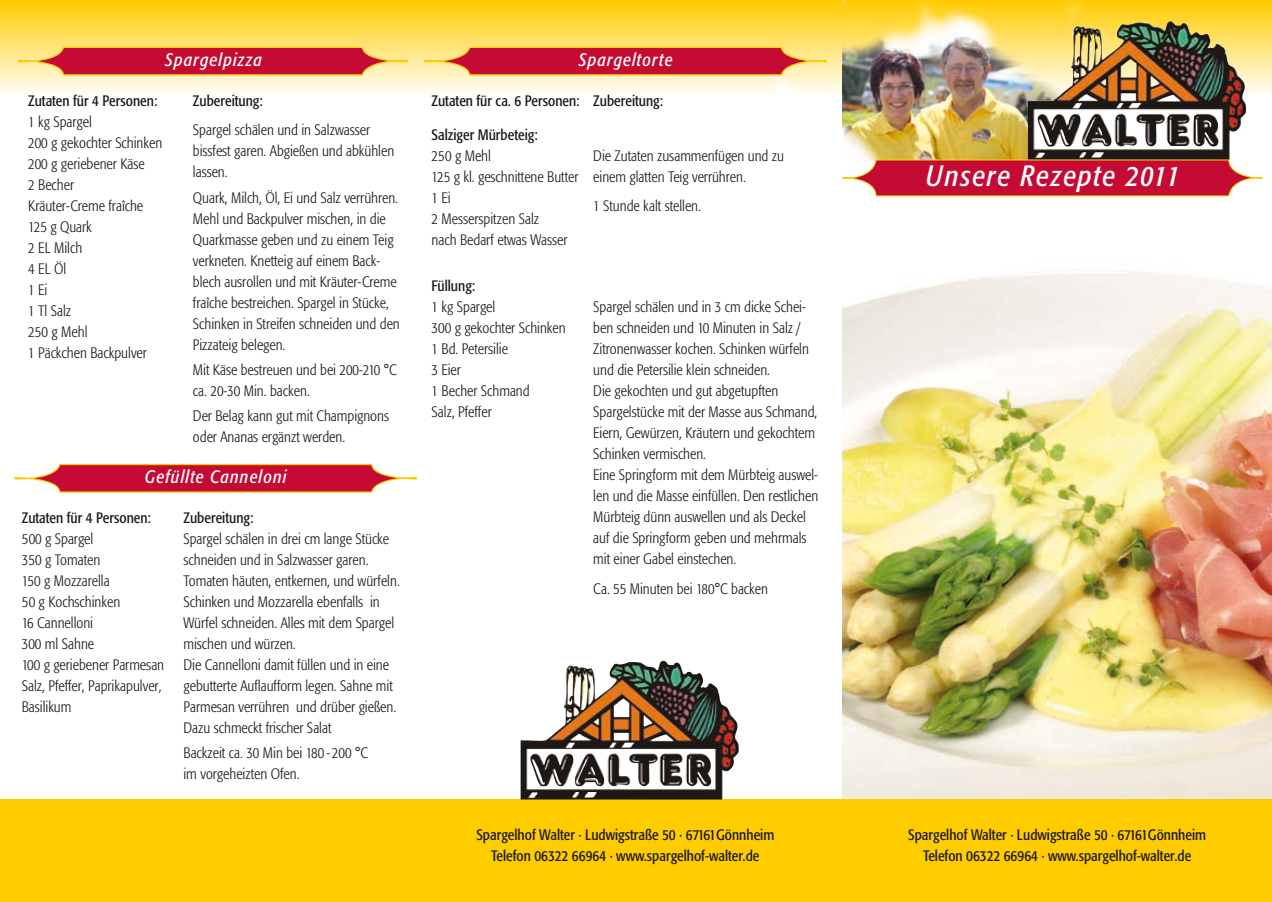
<style>
.page{position:relative;width:1272px;height:902px;background:#fff}
.page>*{position:absolute;margin:0;border:0;box-sizing:border-box;transform-origin:0 0}
.t1{font:italic condensed 29.1px "Formata";letter-spacing:.06em;color:#fff}
.t2{font:italic condensed 18px "Formata";letter-spacing:.06em;color:#fff}
.t3{font:300 condensed 15px/21px "Formata";color:#1a171c}
.t4{font:condensed 15px/21px "Formata";color:#1a171c;text-align:center}
</style>
<div class="page">
<div style="left:0;top:0;width:1271px;height:96px;background:linear-gradient(to bottom,#fc0,#fffdf7)"></div>
<img style="left:842px;top:0;width:253px;height:46px">
<img style="left:1027px;top:21px;width:218px;height:25px">
<img style="left:842px;top:271px;width:429px;height:528px">
<div style="left:842px;top:799px;width:429px;height:102px;background:#fc0"></div>
<svg style="left:18px;top:46px;width:390px;height:30px;background:#d64a45"></svg>
<img style="left:424px;top:46px;width:838px;height:151px">
<div style="left:0;top:799px;width:849px;height:102px;background:#fc0"></div>
<img style="left:520px;top:660px;width:218px;height:139px">
<svg style="left:14px;top:464px;width:403px;height:29px"></svg>
<p class="t2" style="left:165px;top:49px;width:99px">Spargelpizza</p>
<p class="t4" style="left:28px;top:90px;width:131px">Zutaten für 4 Personen:</p>
<p class="t3" style="left:28px;top:111px;width:136px">1 kg Spargel<br>200 g gekochter Schinken<br>200 g geriebener Käse<br>2 Becher<br>Kräuter-Creme fraîche<br>125 g Quark<br>2 EL Milch<br>4 EL Öl<br>1 Ei<br>1 Tl Salz<br>250 g Mehl<br>1 Päckchen Backpulver</p>
<p class="t4" style="left:193px;top:90px;width:71px">Zubereitung:</p>
<p class="t3" style="left:193px;top:120px;width:203px">Spargel schälen und in Salzwasser bissfest garen. Abgießen und abkühlen lassen.</p>
<p class="t3" style="left:193px;top:187px;width:208px">Quark, Milch, Öl, Ei und Salz verrühren.<br>Mehl und Backpulver mischen, in die Quarkmasse geben und zu einem Teig verkneten. Knetteig auf einem Back&shy;blech ausrollen und mit Kräuter-Creme fraîche bestreichen. Spargel in Stücke, Schinken in Streifen schneiden und den Pizzateig belegen.</p>
<p class="t3" style="left:193px;top:359px;width:205px">Mit Käse bestreuen und bei 200-210 °C ca. 20-30 Min. backen.</p>
<p class="t3" style="left:193px;top:405px;width:198px">Der Belag kann gut mit Champignons oder Ananas ergänzt werden.</p>
<p class="t2" style="left:145px;top:466px;width:143px">Gefüllte Canneloni</p>
<p class="t4" style="left:22px;top:507px;width:131px">Zutaten für 4 Personen:</p>
<p class="t3" style="left:22px;top:528px;width:144px">500 g Spargel<br>350 g Tomaten<br>150 g Mozzarella<br>50 g Kochschinken<br>16 Cannelloni<br>300 ml Sahne<br>100 g geriebener Parmesan<br>Salz, Pfeffer, Paprikapulver,<br>Basilikum</p>
<p class="t4" style="left:183px;top:507px;width:71px">Zubereitung:</p>
<p class="t3" style="left:183px;top:528px;width:218px">Spargel schälen in drei cm lange Stücke schneiden und in Salzwasser garen.<br>Tomaten häuten, entkernen, und würfeln.<br>Schinken und Mozzarella ebenfalls in Würfel schneiden. Alles mit dem Spargel mischen und würzen.<br>Die Cannelloni damit füllen und in eine gebutterte Auflaufform legen. Sahne mit Parmesan verrühren und drüber gießen.<br>Dazu schmeckt frischer Salat</p>
<p class="t3" style="left:183px;top:742px;width:186px">Backzeit ca. 30 Min bei 180 - 200 °C im vorgeheizten Ofen.</p>
<p class="t2" style="left:578px;top:49px;width:96px">Spargeltorte</p>
<p class="t4" style="left:431px;top:90px;width:150px">Zutaten für ca. 6 Personen:</p>
<p class="t4" style="left:431px;top:124px;width:108px">Salziger Mürbeteig:</p>
<p class="t3" style="left:431px;top:145px;width:148px">250 g Mehl<br>125 g kl. geschnittene Butter<br>1 Ei<br>2 Messerspitzen Salz<br>nach Bedarf etwas Wasser</p>
<p class="t4" style="left:431px;top:275px;width:45px">Füllung:</p>
<p class="t3" style="left:431px;top:296px;width:136px">1 kg Spargel<br>300 g gekochter Schinken<br>1 Bd. Petersilie<br>3 Eier<br>1 Becher Schmand<br>Salz, Pfeffer</p>
<p class="t4" style="left:593px;top:90px;width:71px">Zubereitung:</p>
<p class="t3" style="left:593px;top:145px;width:192px">Die Zutaten zusammenfügen und zu einem glatten Teig verrühren.</p>
<p class="t3" style="left:593px;top:195px;width:109px">1 Stunde kalt stellen.</p>
<p class="t3" style="left:593px;top:296px;width:226px">Spargel schälen und in 3 cm dicke Schei&shy;ben schneiden und 10 Minuten in Salz / Zitronenwasser kochen. Schinken würfeln und die Petersilie klein schneiden.<br>Die gekochten und gut abgetupften Spargelstücke mit der Masse aus Schmand, Eiern, Gewürzen, Kräutern und gekochtem Schinken vermischen.<br>Eine Springform mit dem Mürbteig auswel&shy;len und die Masse einfüllen. Den restlichen Mürbteig dünn auswellen und als Deckel auf die Springform geben und mehrmals mit einer Gabel einstechen.</p>
<p class="t3" style="left:593px;top:578px;width:176px">Ca. 55 Minuten bei 180°C backen</p>
<p class="t4" style="left:476px;top:824px;width:299px">Spargelhof Walter · Ludwigstraße 50 · 67161Gönnheim<br>Telefon 06322 66964 · www.spargelhof-walter.de</p>
<h1 class="t1" style="left:925px;top:159px;width:255px">Unsere Rezepte 2011</h1>
<p class="t4" style="left:908px;top:824px;width:299px">Spargelhof Walter · Ludwigstraße 50 · 67161Gönnheim<br>Telefon 06322 66964 · www.spargelhof-walter.de</p>
</div>
